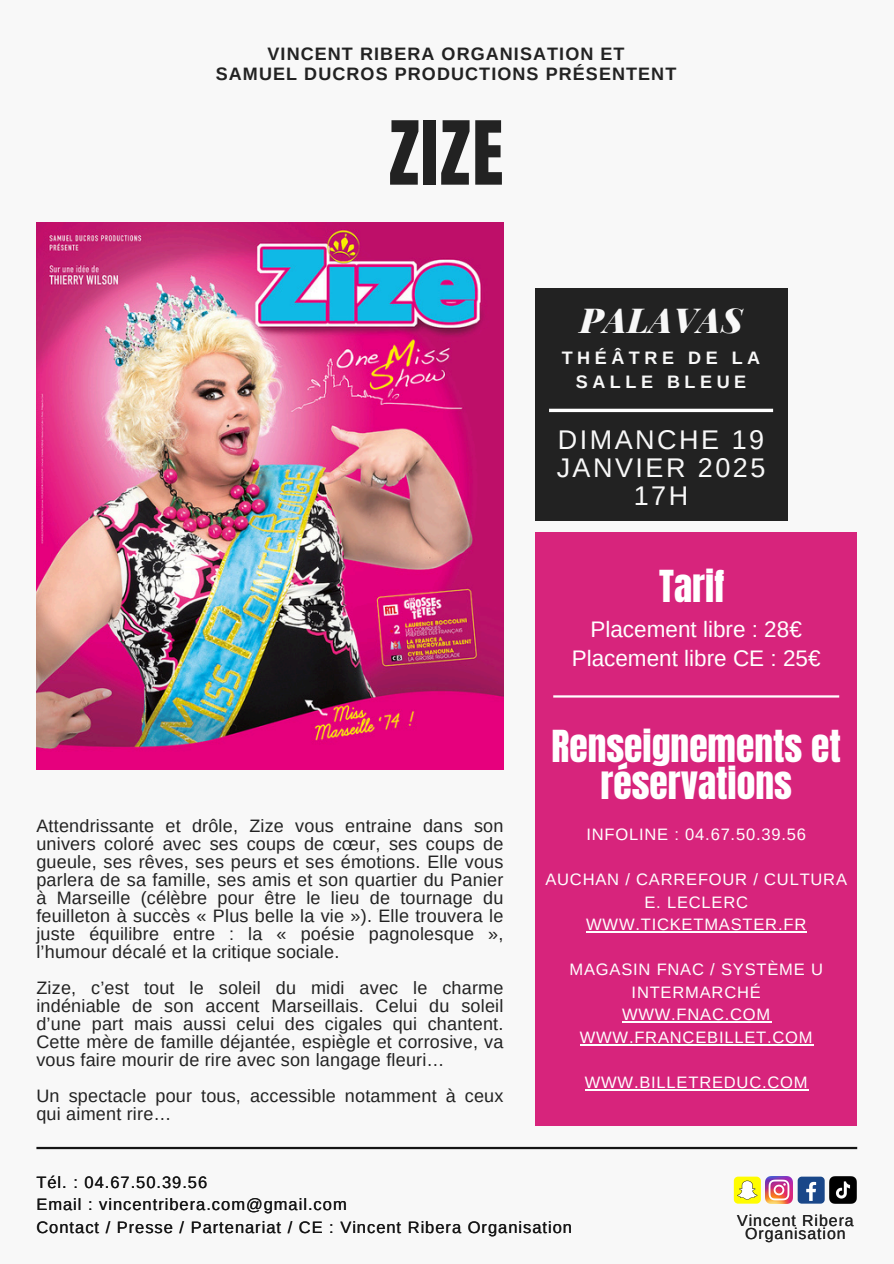
<style>
.page{position:relative;width:894px;height:1264px;background:#fff}
.page>*{position:absolute;margin:0;border:0;box-sizing:border-box;transform-origin:0 0}
.t1{font:75px "Anton";color:#222}
.t2{font:37.5px/37.2px "Anton";color:#fff;text-align:center}
.t3{font:italic 900 34.5px "Playfair Display";letter-spacing:.02em;color:#f8f8f8}
.t4{font:27px/28.2px "Arimo";letter-spacing:.09em;color:#f8f8f8;text-align:center}
.t5{font:22.5px/29.2px "Arimo";color:#fff;text-align:center}
.t6{font:18px/18px "Arimo";letter-spacing:.01em;color:#222;text-align:justify}
.t7{font:700 18px/20.2px "Arimo";letter-spacing:.06em;color:#222;text-align:center}
.t8{font:700 18px/24.8px "Arimo";letter-spacing:.25em;color:#f8f8f8;text-align:center}
.t9{font:16.5px/22.5px "Arimo";letter-spacing:.05em;color:#fff;text-align:center}
.t10{font:16.5px/22.5px "Arimo";letter-spacing:.06em;color:#151515}
.t11{font:15.9px/13.5px "Arimo";letter-spacing:.06em;color:#222;text-align:center}
</style>
<div class="page">
<div style="left:0;top:0;width:893px;height:1263px;background:#f8f8f8"></div>
<div style="left:535px;top:287px;width:252px;height:233px;background:#222"></div>
<hr style="left:549px;top:409px;width:223px;height:3px;background:#fff">
<img style="left:765px;top:1176px;width:27px;height:27px">
<div style="left:797px;top:1176px;width:27px;height:27px;background:#1a4789;border-radius:4px"></div>
<svg style="left:806px;top:1181px;width:9px;height:19px"></svg>
<hr style="left:36px;top:1146px;width:821px;height:3px;background:#151515">
<div style="left:535px;top:532px;width:322px;height:593px;background:#d7247c"></div>
<hr style="left:553px;top:695px;width:286px;height:2px;background:#fff">
<img style="left:36px;top:222px;width:467px;height:547px">
<div style="left:733px;top:1176px;width:27px;height:27px;background:#fffc00;border-radius:4px"></div>
<svg style="left:737px;top:1180px;width:20px;height:19px"></svg>
<hr style="left:586px;top:931px;width:220px;height:1px;background:#fff">
<hr style="left:622px;top:1021px;width:149px;height:1px;background:#fff">
<hr style="left:579px;top:1044px;width:234px;height:1px;background:#fff">
<hr style="left:584px;top:1089px;width:224px;height:1px;background:#fff">
<img style="left:829px;top:1176px;width:27px;height:27px">
<p class="t7" style="left:216px;top:43px;width:462px">VINCENT RIBERA ORGANISATION ET<br>SAMUEL DUCROS PRODUCTIONS PRÉSENTENT</p>
<h3 class="t1" style="left:389px;top:99px;width:116px">ZIZE</h3>
<p class="t6" style="left:36px;top:816px;width:468px">Attendrissante et drôle, Zize vous entraine dans son univers coloré avec ses coups de cœur, ses coups de gueule, ses rêves, ses peurs et ses émotions. Elle vous parlera de sa famille, ses amis et son quartier du Panier à Marseille (célèbre pour être le lieu de tournage du feuilleton à succès « Plus belle la vie »). Elle trouvera le juste équilibre entre : la « poésie pagnolesque », l’humour décalé et la critique sociale.</p>
<p class="t6" style="left:36px;top:978px;width:468px">Zize, c’est tout le soleil du midi avec le charme indéniable de son accent Marseillais. Celui du soleil d’une part mais aussi celui des cigales qui chantent.<br>Cette mère de famille déjantée, espiègle et corrosive, va vous faire mourir de rire avec son langage fleuri…</p>
<p class="t6" style="left:36px;top:1086px;width:468px">Un spectacle pour tous, accessible notamment à ceux qui aiment rire…</p>
<h1 class="t3" style="left:579px;top:296px;width:164px">PALAVAS</h1>
<p class="t8" style="left:561px;top:345px;width:200px">THÉÂTRE DE LA<br>SALLE BLEUE</p>
<p class="t4" style="left:556px;top:425px;width:210px">DIMANCHE 19<br>JANVIER 2025<br>17H</p>
<p class="t2" style="left:659px;top:568px;width:67px">Tarif</p>
<p class="t5" style="left:571px;top:614px;width:250px">Placement libre : 28€<br>Placement libre CE : 25€</p>
<p class="t2" style="left:551px;top:728px;width:291px">Renseignements et réservations</p>
<p class="t9" style="left:586px;top:823px;width:221px">INFOLINE : 04.67.50.39.56</p>
<p class="t9" style="left:545px;top:868px;width:303px">AUCHAN / CARREFOUR / CULTURA<br>E. LECLERC<br>WWW.TICKETMASTER.FR</p>
<p class="t9" style="left:569px;top:958px;width:255px">MAGASIN FNAC / SYSTÈME U<br>INTERMARCHÉ<br>WWW.FNAC.COM<br>WWW.FRANCEBILLET.COM</p>
<p class="t9" style="left:584px;top:1071px;width:224px">WWW.BILLETREDUC.COM</p>
<p class="t10" style="left:36px;top:1170px;width:312px">Tél. : 04.67.50.39.56<br>Email : vincentribera.com@gmail.com</p>
<h6 class="t10" style="left:36px;top:1215px;width:537px">Contact / Presse / Partenariat / CE : Vincent Ribera Organisation</h6>
<p class="t11" style="left:737px;top:1213px;width:118px">Vincent Ribera<br>Organisation</p>
</div>
